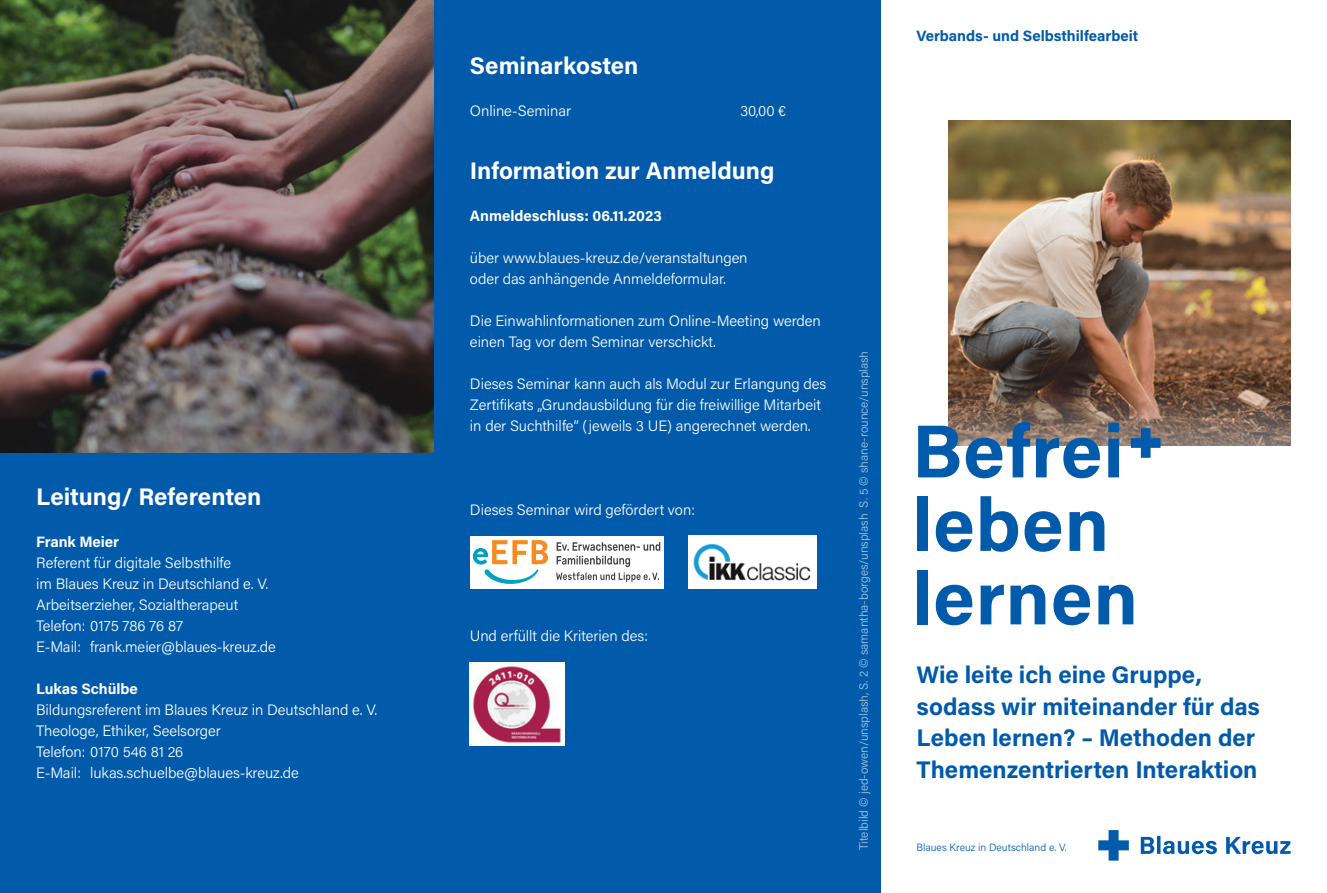
<style>
.page{position:relative;width:1327px;height:893px;background:#fff}
.page>*{position:absolute;margin:0;border:0;box-sizing:border-box;transform-origin:0 0}
.t1{font:75px/73.5px "Acumin Variable Concept";letter-spacing:.01em;color:#015aaa}
.t2{font:700 24px/31.5px "Acumin Pro";color:#015aaa}
.t3{font:700 24px "Acumin Pro";color:#fff}
.t4{font:300 15px/21px "Acumin Pro";letter-spacing:-.005em;color:#fff}
.t5{font:700 15px "Acumin Pro";letter-spacing:-.005em;color:#fff}
.t6{font:700 15px "Acumin Pro";color:#015aaa}
.t7{font:300 12px "Acumin Pro";color:#fff}
.t8{font:300 10.5px "Acumin Pro";color:#015aaa}
</style>
<div class="page">
<div style="left:0;top:0;width:880px;height:893px;background:#015aaa"></div>
<svg style="left:1140px;top:836px;width:150px;height:18px"></svg>
<svg style="left:1098px;top:830px;width:31px;height:31px"></svg>
<img style="left:948px;top:120px;width:342px;height:326px">
<svg style="left:1131px;top:428px;width:29px;height:30px"></svg>
<img style="left:0;top:0;width:434px;height:452px">
<img style="left:689px;top:536px;width:127px;height:52px">
<img style="left:470px;top:662px;width:94px;height:83px">
<div style="left:470px;top:536px;width:193px;height:52px;background:#fff"></div>
<svg style="left:473px;top:540px;width:75px;height:44px"></svg>
<svg style="left:556px;top:542px;width:104px;height:40px"></svg>
<h2 class="t3" style="left:36px;top:479px;width:227px">Leitung/ Referenten</h2>
<p class="t5" style="left:36px;top:531px;width:84px">Frank Meier</p>
<p class="t4" style="left:36px;top:551px;width:241px">Referent für digitale Selbsthilfe<br>im Blaues Kreuz in Deutschland e. V.<br>Arbeitserzieher, Sozialtherapeut Telefon: 0175 786 76 87<br>E-Mail: frank.meier@blaues-kreuz.de</p>
<p class="t5" style="left:36px;top:678px;width:103px">Lukas Schülbe</p>
<p class="t4" style="left:36px;top:698px;width:343px">Bildungsreferent im Blaues Kreuz in Deutschland e. V.<br>Theologe, Ethiker, Seelsorger<br>Telefon: 0170 546 81 26<br>E-Mail: lukas.schuelbe@blaues-kreuz.de</p>
<h2 class="t3" style="left:470px;top:49px;width:170px">Seminarkosten</h2>
<p class="t4" style="left:470px;top:100px;width:103px">Online-Seminar</p>
<p class="t4" style="left:740px;top:100px;width:48px">30,00 €</p>
<h2 class="t3" style="left:470px;top:154px;width:306px">Information zur Anmeldung</h2>
<p class="t5" style="left:470px;top:205px;width:193px">Anmeldeschluss: 06.11.2023</p>
<p class="t4" style="left:470px;top:247px;width:279px">über www.blaues-kreuz.de/veranstaltungen oder das anhängende Anmeldeformular.</p>
<p class="t4" style="left:470px;top:310px;width:352px">Die Einwahlinformationen zum Online-Meeting werden einen Tag vor dem Seminar verschickt.</p>
<p class="t4" style="left:470px;top:373px;width:358px">Dieses Seminar kann auch als Modul zur Erlangung des<br>Zertifikats „Grundausbildung für die freiwillige Mitarbeit in der Suchthilfe“ (jeweils 3 UE) angerechnet werden.</p>
<p class="t4" style="left:470px;top:499px;width:226px">Dieses Seminar wird gefördert von:</p>
<p class="t4" style="left:470px;top:625px;width:180px">Und erfüllt die Kriterien des:</p>
<p class="t7" style="left:855px;top:850px;width:501px;rotate:-90deg">Titelbild © jed-owen/unsplash, S. 2 © samantha-borges/unsplash S. 5 © shane-rounce/unsplash</p>
<p class="t6" style="left:916px;top:25px;width:223px">Verbands- und Selbsthilfearbeit</p>
<h1 class="t1" style="left:912px;top:412px;width:228px">Befrei leben lernen</h1>
<h2 class="t2" style="left:916px;top:658px;width:345px">Wie leite ich eine Gruppe, sodass wir miteinander für das<br>Leben lernen? – Methoden der<br>Themenzentrierten Interaktion</h2>
<p class="t8" style="left:916px;top:840px;width:152px">Blaues Kreuz in Deutschland e. V.</p>
</div>
